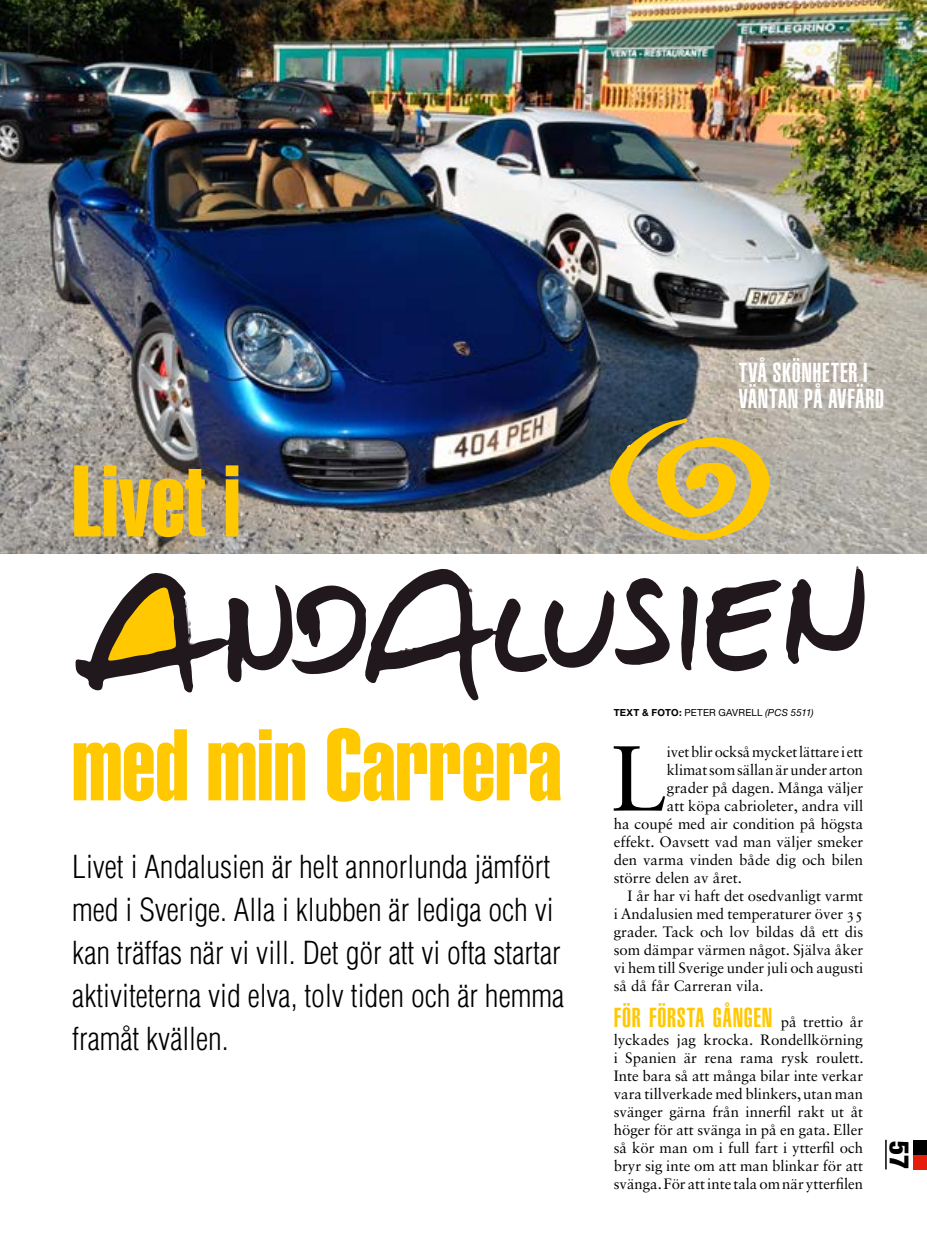
<style>
.page{position:relative;width:927px;height:1255px;background:#fff}
.page>*{position:absolute;margin:0;border:0;box-sizing:border-box;transform-origin:0 0}
.t1{font:99.75px "Helvetica LT Std Extra Comp";color:#ffc800}
.t2{font:92.4px "Sabon LT Std";color:#000}
.t3{font:300 condensed 30.9px/43px "Helvetica LT Std";color:#000}
.t4{font:27px/25.5px "Helvetica LT Std Ultra Comp";letter-spacing:.025em;color:#fff}
.t5{font:27px "Helvetica LT Std Ultra Comp";letter-spacing:.03em;color:#ffc800}
.t6{font:900 condensed 27px "Helvetica Neue LT Std";color:#000}
.t7{font:15px/18px "Sabon LT Std";color:#000;text-align:justify}
.t8{font:9.75px "Helvetica Neue LT Std";letter-spacing:.02em;color:#000}
.s1{font-weight:700}
.s2{font-style:italic}
.s3{font-family:"Sabon LT Std";font-size:15px;color:#000}
</style>
<div class="page">
<div style="left:913px;top:1139px;width:14px;height:15px;background:#000"></div>
<div style="left:913px;top:1154px;width:14px;height:15px;background:#e41e0a"></div>
<hr style="left:885px;top:1139px;width:2px;height:30px;background:#000">
<img style="left:0;top:0;width:927px;height:553px">
<svg style="left:681px;top:586px;width:17px;height:84px"></svg>
<svg style="left:705px;top:566px;width:160px;height:105px"></svg>
<svg style="left:609px;top:418px;width:162px;height:122px;background:#c1ab5f"></svg>
<svg style="left:76px;top:568px;width:594px;height:132px"></svg>
<h1 class="t1" style="left:72px;top:441px;width:170px">Livet i</h1>
<h3 class="t4" style="left:739px;top:360px;width:147px">TVÅ SKÖNHETER I<br>VÄNTAN PÅ AVFÄRD</h3>
<h1 class="t1" style="left:72px;top:705px;width:491px">med min Carrera</h1>
<h3 class="t3" style="left:72px;top:844px;width:493px">Livet i Andalusien är helt annorlunda jämfört med i Sverige. Alla i klubben är lediga och vi kan träffas när vi vill. Det gör att vi ofta startar aktiviteterna vid elva, tolv tiden och är hemma framåt kvällen.</h3>
<p class="t8" style="left:614px;top:707px;width:201px"><span class="s1">TEXT &amp; FOTO:</span> PETER GAVRELL <span class="s2">(PCS 5511)</span></p>
<h2 class="t2" style="left:610px;top:723px;width:58px">L</h2>
<p class="t7" style="left:667px;top:742px;width:198px">ivet blir också mycket lättare i ett</p>
<p class="t7" style="left:667px;top:760px;width:198px">klimat som sällan är under arton</p>
<p class="t7" style="left:667px;top:778px;width:198px">grader på dagen. Många väljer</p>
<p class="t7" style="left:667px;top:796px;width:198px">att köpa cabrioleter, andra vill</p>
<p class="t7" style="left:614px;top:814px;width:251px">ha coupé med air condition på högsta</p>
<p class="t7" style="left:614px;top:832px;width:251px">effekt. Oavsett vad man väljer smeker</p>
<p class="t7" style="left:614px;top:850px;width:251px">den varma vinden både dig och bilen</p>
<p class="t7" style="left:614px;top:868px;width:130px">större delen av året.</p>
<p class="t7" style="left:628px;top:886px;width:237px">I år har vi haft det osedvanligt varmt</p>
<p class="t7" style="left:614px;top:904px;width:251px">i Andalusien med temperaturer över 35</p>
<p class="t7" style="left:614px;top:922px;width:251px">grader. Tack och lov bildas då ett dis</p>
<p class="t7" style="left:614px;top:940px;width:251px">som dämpar värmen något. Själva åker</p>
<p class="t7" style="left:614px;top:958px;width:251px">vi hem till Sverige under juli och augusti</p>
<p class="t7" style="left:614px;top:976px;width:152px">så då får Carreran vila.</p>
<h3 class="t5" style="left:614px;top:1001px;width:251px">FÖR FÖRSTA GÅNGEN <span class="s3">på trettio år</span></h3>
<p class="t7" style="left:614px;top:1030px;width:252px">lyckades jag krocka. Rondellkörning i Spanien är rena rama rysk roulett.<br>Inte bara så att många bilar inte verkar vara tillverkade med blinkers, utan man svänger gärna från innerfil rakt ut åt höger för att svänga in på en gata. Eller så kör man om i full fart i ytterfil och bryr sig inte om att man blinkar för att svänga. För att inte tala om när ytterfilen</p>
<h3 class="t6" style="left:916px;top:1140px;width:29px;rotate:90deg">57</h3>
</div>
